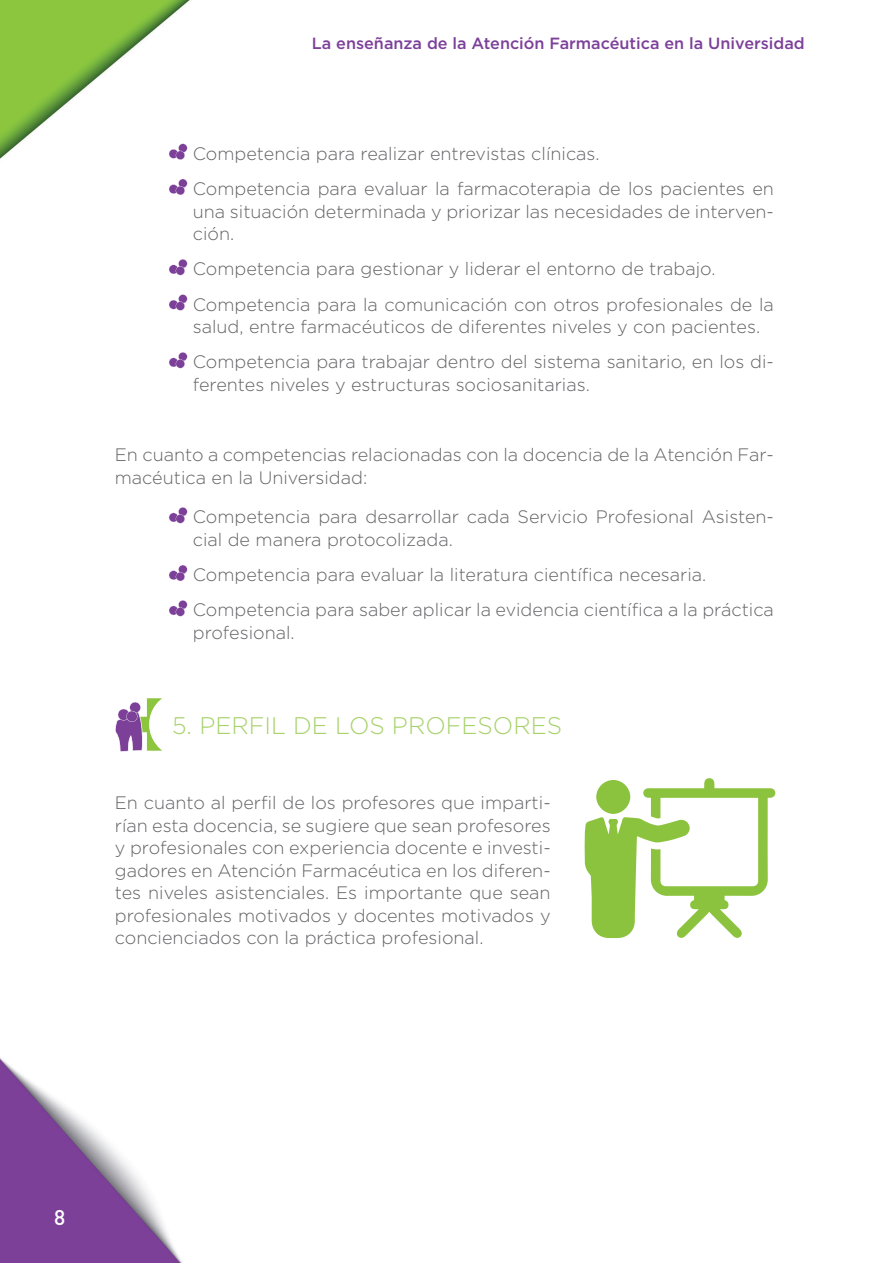
<style>
.page{position:relative;width:893px;height:1263px;background:#fff}
.page>*{position:absolute;margin:0;border:0;box-sizing:border-box;transform-origin:0 0}
.t1{font:300 24px "Gotham";color:#a8d26c}
.t2{font:500 21px "DIN Pro";color:#fff}
.t3{font:300 18px/22.5px "Gotham";color:#636366}
.t4{font:500 16.2px "Gotham";color:#7c4099}
</style>
<div class="page">
<img style="left:0;top:0;width:190px;height:1263px">
<svg style="left:169px;top:143px;width:18px;height:17px"></svg>
<svg style="left:169px;top:179px;width:18px;height:16px"></svg>
<svg style="left:169px;top:259px;width:18px;height:17px"></svg>
<svg style="left:169px;top:294px;width:18px;height:17px"></svg>
<svg style="left:169px;top:352px;width:18px;height:17px"></svg>
<svg style="left:169px;top:507px;width:18px;height:17px"></svg>
<svg style="left:169px;top:565px;width:18px;height:16px"></svg>
<svg style="left:169px;top:600px;width:18px;height:17px"></svg>
<svg style="left:114px;top:698px;width:48px;height:54px"></svg>
<svg style="left:585px;top:778px;width:190px;height:160px"></svg>
<div style="left:596px;top:780px;width:34px;height:34px;background:#8bc33e;border-radius:50%"></div>
<p class="t4" style="left:312px;top:33px;width:494px">La enseñanza de la Atención Farmacéutica en la Universidad</p>
<p class="t3" style="left:193px;top:142px;width:408px">Competencia para realizar entrevistas clínicas.</p>
<p class="t3" style="left:193px;top:177px;width:583px;text-align:justify">Competencia para evaluar la farmacoterapia de los pacientes en una situación determinada y priorizar las necesidades de interven&shy;ción.</p>
<p class="t3" style="left:193px;top:257px;width:524px">Competencia para gestionar y liderar el entorno de trabajo.</p>
<p class="t3" style="left:193px;top:292px;width:583px">Competencia para la comunicación con otros profesionales de la salud, entre farmacéuticos de diferentes niveles y con pacientes.</p>
<p class="t3" style="left:193px;top:350px;width:583px">Competencia para trabajar dentro del sistema sanitario, en los di&shy;ferentes niveles y estructuras sociosanitarias.</p>
<p class="t3" style="left:115px;top:443px;width:661px">En cuanto a competencias relacionadas con la docencia de la Atención Far&shy;macéutica en la Universidad:</p>
<p class="t3" style="left:193px;top:505px;width:583px">Competencia para desarrollar cada Servicio Profesional Asisten&shy;cial de manera protocolizada.</p>
<p class="t3" style="left:193px;top:563px;width:515px">Competencia para evaluar la literatura científica necesaria.</p>
<p class="t3" style="left:193px;top:598px;width:583px">Competencia para saber aplicar la evidencia científica a la práctica profesional.</p>
<p class="t1" style="left:172px;top:710px;width:392px">5. PERFIL DE LOS PROFESORES</p>
<p class="t3" style="left:115px;top:791px;width:437px;text-align:justify">En cuanto al perfil de los profesores que imparti&shy;rían esta docencia, se sugiere que sean profesores y profesionales con experiencia docente e investi&shy;gadores en Atención Farmacéutica en los diferen&shy;tes niveles asistenciales. Es importante que sean profesionales motivados y docentes motivados y concienciados con la práctica profesional.</p>
<p class="t2" style="left:54px;top:1200px;width:13px">8</p>
</div>
